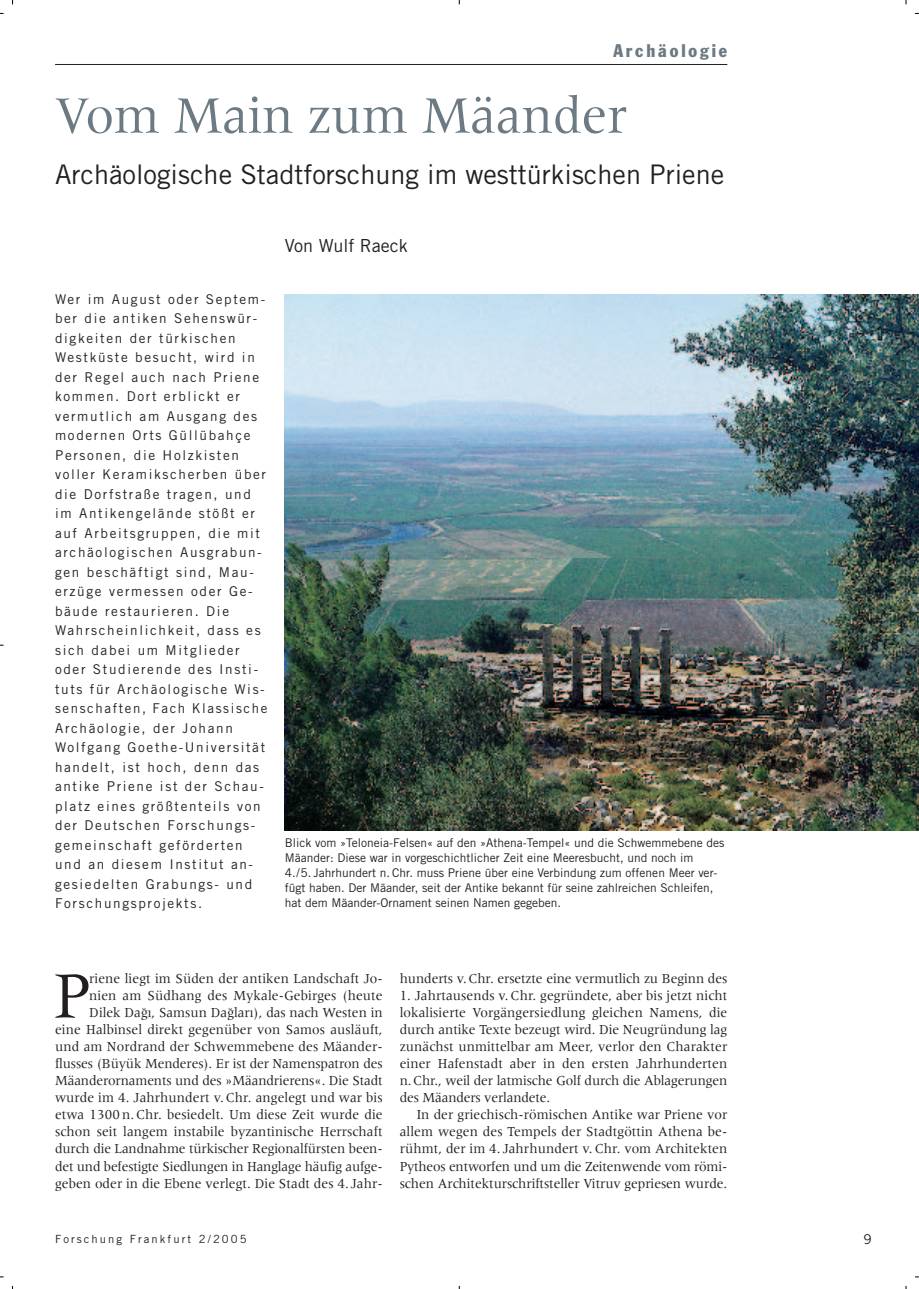
<style>
.page{position:relative;width:919px;height:1289px;background:#fff}
.page>*{position:absolute;margin:0;border:0;box-sizing:border-box;transform-origin:0 0}
.t1{font:67.95px "Meridien";color:#231f20;scale:.95 1}
.t2{font:54px "Meridien";color:#6b7a83;scale:.95 1}
.t3{font:27px "Trade Gothic";color:#231f20}
.t4{font:18px "Trade Gothic";color:#231f20}
.t5{font:condensed 18px "Franklin Gothic";letter-spacing:.16em;color:#6b7a83}
.t6{font:14.25px/17px "Meridien";color:#231f20;text-align:justify;scale:.95 1}
.t7{font:13.5px/19.5px "Trade Gothic";letter-spacing:.12em;color:#231f20}
.t8{font:12px/14.9px "Trade Gothic";color:#231f20}
.t9{font:11.25px "Trade Gothic";letter-spacing:.185em;color:#231f20}
.s1{font-family:"Minion Exp"}
</style>
<div class="page">
<img style="left:0;top:0;width:918px;height:1288px">
<p class="t5" style="left:613px;top:44px;width:115px">Archäologie</p>
<h2 class="t2" style="left:55px;top:94px;width:603px">Vom Main zum Mäander</h2>
<h3 class="t3" style="left:55px;top:164px;width:670px">Archäologische Stadtforschung im westtürkischen Priene</h3>
<p class="t7" style="left:55px;top:290px;width:214px">Wer im August oder Septem&shy;ber die antiken Sehenswür&shy;digkeiten der türkischen<br>Westküste besucht, wird in der Regel auch nach Priene kommen. Dort erblickt er vermutlich am Ausgang des modernen Orts Güllübahçe<br>Personen, die Holzkisten voller Keramikscherben über die Dorfstraße tragen, und im Antikengelände stößt er auf Arbeitsgruppen, die mit archäologischen Ausgrabun&shy;gen beschäftigt sind, Mau&shy;erzüge vermessen oder Ge&shy;bäude restaurieren. Die<br>Wahrscheinlichkeit, dass es sich dabei um Mitglieder oder Studierende des Insti&shy;tuts für Archäologische Wis&shy;senschaften, Fach Klassische<br>Archäologie, der Johann<br>Wolfgang Goethe-Universität handelt, ist hoch, denn das antike Priene ist der Schau&shy;platz eines größtenteils von der Deutschen Forschungs&shy;gemeinschaft geförderten und an diesem Institut an&shy;gesiedelten Grabungs- und<br>Forschungsprojekts.</p>
<p class="t4" style="left:285px;top:239px;width:124px">Von Wulf Raeck</p>
<p class="t8" style="left:285px;top:836px;width:441px">Blick vom »Teloneia-Felsen« auf den »Athena-Tempel« und die Schwemmebene des Mäander: Diese war in vorgeschichtlicher Zeit eine Meeresbucht, und noch im<br>4./5. Jahrhundert n. Chr. muss Priene über eine Verbindung zum offenen Meer ver&shy;fügt haben. Der Mäander, seit der Antike bekannt für seine zahlreichen Schleifen, hat dem Mäander-Ornament seinen Namen gegeben.</p>
<p class="t6" style="left:55px;top:971px;width:346px;text-align:right">riene liegt im Süden der antiken Landschaft Jo-<br>nien am Südhang des Mykale-Gebirges (heute Dilek Dag<span class="s1">˘</span>ı, Samsun Dag<span class="s1">˘</span>ları), das nach Westen in<br>eine Halbinsel direkt gegenüber von Samos ausläuft, und am Nordrand der Schwemmebene des Mäander&shy;flusses (Büyük Menderes). Er ist der Namenspatron des Mäanderornaments und des »Mäandrierens«. Die Stadt wurde im 4. Jahrhundert v. Chr. angelegt und war bis etwa 1300 n. Chr. besiedelt. Um diese Zeit wurde die schon seit langem instabile byzantinische Herrschaft durch die Landnahme türkischer Regionalfürsten been&shy;det und befestigte Siedlungen in Hanglage häufig aufge&shy;geben oder in die Ebene verlegt. Die Stadt des 4. Jahr-</p>
<h1 class="t1" style="left:54px;top:969px;width:39px">P</h1>
<p class="t6" style="left:399px;top:971px;width:346px">hunderts v.Chr. ersetzte eine vermutlich zu Beginn des</p>
<p class="t6" style="left:399px;top:988px;width:346px">1. Jahrtausends v. Chr. gegründete, aber bis jetzt nicht lokalisierte Vorgängersiedlung gleichen Namens, die durch antike Texte bezeugt wird. Die Neugründung lag zunächst unmittelbar am Meer, verlor den Charakter einer Hafenstadt aber in den ersten Jahrhunderten n.Chr., weil der latmische Golf durch die Ablagerungen des Mäanders verlandete.</p>
<p class="t6" style="left:399px;top:1107px;width:346px;text-indent:17px">In der griechisch-römischen Antike war Priene vor allem wegen des Tempels der Stadtgöttin Athena be&shy;rühmt, der im 4. Jahrhundert v. Chr. vom Architekten Pytheos entworfen und um die Zeitenwende vom römi&shy;schen Architekturschriftsteller Vitruv gepriesen wurde.</p>
<p class="t9" style="left:55px;top:1234px;width:193px">Forschung Frankfurt 2/2005</p>
<p class="t7" style="left:863px;top:1230px;width:10px">9</p>
</div>
